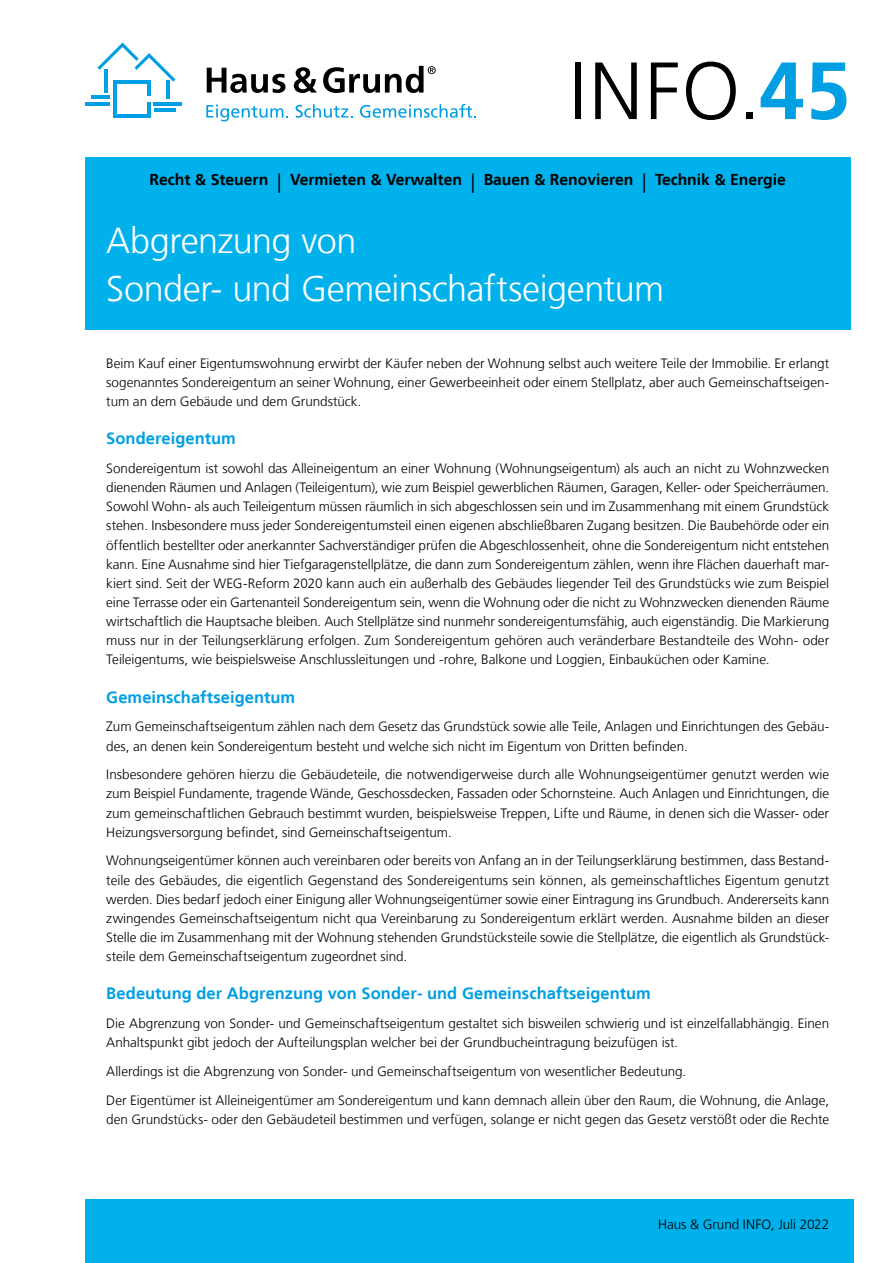
<style>
.page{position:relative;width:893px;height:1263px;background:#fff}
.page>*{position:absolute;margin:0;border:0;box-sizing:border-box;transform-origin:0 0}
.t1{font:300 81px "Frutiger LT";color:#000}
.t2{font:300 36px/47.8px "Frutiger LT";letter-spacing:-.015em;color:#fff}
.t3{font:700 16.5px "Frutiger LT";color:#009fe3}
.t4{font:700 15.75px "Frutiger LT";color:#000}
.t5{font:300 13.5px/19.2px "Frutiger LT";color:#000;text-align:justify}
.s1{font-weight:700;color:#009fe3}
.s2{font-weight:300;font-size:19.5px}
</style>
<div class="page">
<div style="left:85px;top:157px;width:765px;height:173px;background:#00b1eb"></div>
<hr style="left:113px;top:80px;width:3px;height:38px;background:#009fe3">
<hr style="left:147px;top:102px;width:4px;height:16px;background:#009fe3">
<hr style="left:113px;top:114px;width:38px;height:4px;background:#009fe3">
<hr style="left:113px;top:80px;width:38px;height:3px;background:#009fe3">
<hr style="left:154px;top:108px;width:21px;height:3px;background:#009fe3">
<hr style="left:154px;top:102px;width:28px;height:3px;background:#009fe3">
<hr style="left:147px;top:80px;width:4px;height:16px;background:#009fe3">
<hr style="left:166px;top:81px;width:3px;height:18px;background:#009fe3">
<hr style="left:91px;top:96px;width:19px;height:3px;background:#009fe3">
<hr style="left:85px;top:102px;width:25px;height:3px;background:#009fe3">
<hr style="left:105px;top:69px;width:3px;height:24px;background:#009fe3">
<svg style="left:97px;top:43px;width:78px;height:39px"></svg>
<svg style="left:207px;top:68px;width:78px;height:25px"></svg>
<svg style="left:294px;top:67px;width:23px;height:26px"></svg>
<svg style="left:323px;top:66px;width:113px;height:27px"></svg>
<svg style="left:206px;top:105px;width:82px;height:16px"></svg>
<svg style="left:296px;top:104px;width:57px;height:14px"></svg>
<svg style="left:360px;top:104px;width:116px;height:14px"></svg>
<div style="left:85px;top:1199px;width:768px;height:64px;background:#00b1eb"></div>
<h1 class="t1" style="left:569px;top:45px;width:283px">INFO.<span class="s1">45</span></h1>
<p class="t4" style="left:150px;top:170px;width:638px">Recht &amp; Steuern <span class="s2">|</span> Vermieten &amp; Verwalten <span class="s2">|</span> Bauen &amp; Renovieren <span class="s2">|</span> Technik &amp; Energie</p>
<h2 class="t2" style="left:106px;top:217px;width:559px">Abgrenzung von<br>Sonder- und Gemeinschaftseigentum</h2>
<p class="t5" style="left:106px;top:354px;width:724px">Beim Kauf einer Eigentumswohnung erwirbt der Käufer neben der Wohnung selbst auch weitere Teile der Immobilie. Er erlangt sogenanntes Sondereigentum an seiner Wohnung, einer Gewerbeeinheit oder einem Stellplatz, aber auch Gemeinschaftseigen&shy;tum an dem Gebäude und dem Grundstück.</p>
<p class="t3" style="left:106px;top:429px;width:131px">Sondereigentum</p>
<p class="t5" style="left:106px;top:459px;width:724px">Sondereigentum ist sowohl das Alleineigentum an einer Wohnung (Wohnungseigentum) als auch an nicht zu Wohnzwecken dienenden Räumen und Anlagen (Teileigentum), wie zum Beispiel gewerblichen Räumen, Garagen, Keller- oder Speicherräumen.<br>Sowohl Wohn- als auch Teileigentum müssen räumlich in sich abgeschlossen sein und im Zusammenhang mit einem Grundstück stehen. Insbesondere muss jeder Sondereigentumsteil einen eigenen abschließbaren Zugang besitzen. Die Baubehörde oder ein öffentlich bestellter oder anerkannter Sachverständiger prüfen die Abgeschlossenheit, ohne die Sondereigentum nicht entstehen kann. Eine Ausnahme sind hier Tiefgaragenstellplätze, die dann zum Sondereigentum zählen, wenn ihre Flächen dauerhaft mar&shy;kiert sind. Seit der WEG-Reform 2020 kann auch ein außerhalb des Gebäudes liegender Teil des Grundstücks wie zum Beispiel eine Terrasse oder ein Gartenanteil Sondereigentum sein, wenn die Wohnung oder die nicht zu Wohnzwecken dienenden Räume wirtschaftlich die Hauptsache bleiben. Auch Stellplätze sind nunmehr sondereigentumsfähig, auch eigenständig. Die Markierung muss nur in der Teilungserklärung erfolgen. Zum Sondereigentum gehören auch veränderbare Bestandteile des Wohn- oder Teileigentums, wie beispielsweise Anschlussleitungen und -rohre, Balkone und Loggien, Einbauküchen oder Kamine.</p>
<p class="t3" style="left:106px;top:687px;width:190px">Gemeinschaftseigentum</p>
<p class="t5" style="left:106px;top:717px;width:724px">Zum Gemeinschaftseigentum zählen nach dem Gesetz das Grundstück sowie alle Teile, Anlagen und Einrichtungen des Gebäu&shy;des, an denen kein Sondereigentum besteht und welche sich nicht im Eigentum von Dritten befinden.</p>
<p class="t5" style="left:106px;top:765px;width:724px">Insbesondere gehören hierzu die Gebäudeteile, die notwendigerweise durch alle Wohnungseigentümer genutzt werden wie zum Beispiel Fundamente, tragende Wände, Geschossdecken, Fassaden oder Schornsteine. Auch Anlagen und Einrichtungen, die zum gemeinschaftlichen Gebrauch bestimmt wurden, beispielsweise Treppen, Lifte und Räume, in denen sich die Wasser- oder Heizungsversorgung befindet, sind Gemeinschaftseigentum.</p>
<p class="t5" style="left:106px;top:851px;width:724px">Wohnungseigentümer können auch vereinbaren oder bereits von Anfang an in der Teilungserklärung bestimmen, dass Bestand&shy;teile des Gebäudes, die eigentlich Gegenstand des Sondereigentums sein können, als gemeinschaftliches Eigentum genutzt werden. Dies bedarf jedoch einer Einigung aller Wohnungseigentümer sowie einer Eintragung ins Grundbuch. Andererseits kann zwingendes Gemeinschaftseigentum nicht qua Vereinbarung zu Sondereigentum erklärt werden. Ausnahme bilden an dieser Stelle die im Zusammenhang mit der Wohnung stehenden Grundstücksteile sowie die Stellplätze, die eigentlich als Grundstück&shy;steile dem Gemeinschaftseigentum zugeordnet sind.</p>
<p class="t3" style="left:106px;top:984px;width:546px">Bedeutung der Abgrenzung von Sonder- und Gemeinschaftseigentum</p>
<p class="t5" style="left:106px;top:1014px;width:724px">Die Abgrenzung von Sonder- und Gemeinschaftseigentum gestaltet sich bisweilen schwierig und ist einzelfallabhängig. Einen<br>Anhaltspunkt gibt jedoch der Aufteilungsplan welcher bei der Grundbucheintragung beizufügen ist.</p>
<p class="t5" style="left:106px;top:1057px;width:724px;line-height:28.7px">Allerdings ist die Abgrenzung von Sonder- und Gemeinschaftseigentum von wesentlicher Bedeutung.<br>Der Eigentümer ist Alleineigentümer am Sondereigentum und kann demnach allein über den Raum, die Wohnung, die Anlage,</p>
<p class="t5" style="left:106px;top:1110px;width:724px">den Grundstücks- oder den Gebäudeteil bestimmen und verfügen, solange er nicht gegen das Gesetz verstößt oder die Rechte</p>
<p class="t5" style="left:658px;top:1215px;width:172px">Haus &amp; Grund INFO, Juli 2022</p>
</div>
